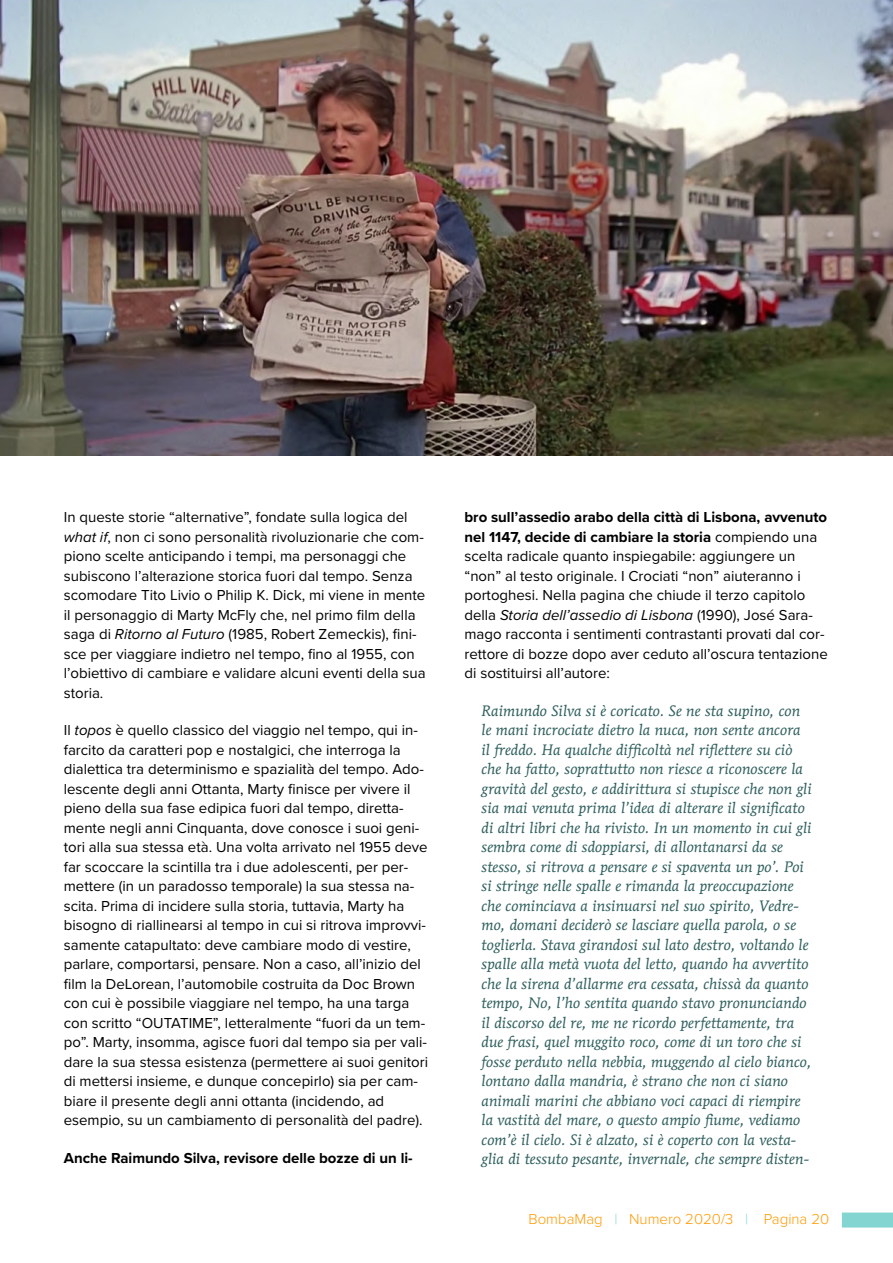
<style>
.page{position:relative;width:893px;height:1263px;background:#fff}
.page>*{position:absolute;margin:0;border:0;box-sizing:border-box;transform-origin:0 0}
.t1{font:15px/19.5px "Proxima Nova";color:#000}
.t2{font:italic 15px/19.5px "Mendoza Roman Std";color:#326260}
.t3{font:700 15px "Proxima Nova";color:#000}
.t4{font:300 15px "Proxima Nova";color:#f90}
.s1{font-style:italic}
.s2{font-weight:700}
.s3{color:#82d5d1}
</style>
<div class="page">
<div style="left:842px;top:1212px;width:51px;height:15px;background:#82d5d1"></div>
<img style="left:0;top:0;width:893px;height:456px">
<p class="t1" style="left:64px;top:508px;width:363px">In queste storie “alternative”, fondate sulla logica del <span class="s1">what if</span>, non ci sono personalità rivoluzionarie che com&shy;piono scelte anticipando i tempi, ma personaggi che subiscono l’alterazione storica fuori dal tempo. Senza scomodare Tito Livio o Philip K. Dick, mi viene in mente il personaggio di Marty McFly che, nel primo film della saga di <span class="s1">Ritorno al Futuro</span> (1985, Robert Zemeckis), fini&shy;sce per viaggiare indietro nel tempo, fino al 1955, con l’obiettivo di cambiare e validare alcuni eventi della sua storia.</p>
<p class="t1" style="left:64px;top:721px;width:366px">Il <span class="s1">topos</span> è quello classico del viaggio nel tempo, qui in&shy;farcito da caratteri pop e nostalgici, che interroga la dialettica tra determinismo e spazialità del tempo. Ado&shy;lescente degli anni Ottanta, Marty finisce per vivere il pieno della sua fase edipica fuori dal tempo, diretta&shy;mente negli anni Cinquanta, dove conosce i suoi geni&shy;tori alla sua stessa età. Una volta arrivato nel 1955 deve far scoccare la scintilla tra i due adolescenti, per per&shy;mettere (in un paradosso temporale) la sua stessa na&shy;scita. Prima di incidere sulla storia, tuttavia, Marty ha bisogno di riallinearsi al tempo in cui si ritrova improvvi&shy;samente catapultato: deve cambiare modo di vestire, parlare, comportarsi, pensare. Non a caso, all’inizio del film la DeLorean, l’automobile costruita da Doc Brown con cui è possibile viaggiare nel tempo, ha una targa con scritto “OUTATIME”, letteralmente “fuori da un tem&shy;po”. Marty, insomma, agisce fuori dal tempo sia per vali&shy;dare la sua stessa esistenza (permettere ai suoi genitori di mettersi insieme, e dunque concepirlo) sia per cam&shy;biare il presente degli anni ottanta (incidendo, ad esempio, su un cambiamento di personalità del padre).</p>
<p class="t3" style="left:64px;top:1151px;width:350px">Anche Raimundo Silva, revisore delle bozze di un li-</p>
<p class="t1" style="left:464px;top:508px;width:365px"><span class="s2">bro sull’assedio arabo della città di Lisbona, avvenuto nel 1147, decide di cambiare la storia</span> compiendo una scelta radicale quanto inspiegabile: aggiungere un “non” al testo originale. I Crociati “non” aiuteranno i portoghesi. Nella pagina che chiude il terzo capitolo della <span class="s1">Storia dell’assedio di Lisbona</span> (1990), José Sara&shy;mago racconta i sentimenti contrastanti provati dal cor&shy;rettore di bozze dopo aver ceduto all’oscura tentazione di sostituirsi all’autore:</p>
<p class="t2" style="left:481px;top:702px;width:332px">Raimundo Silva si è coricato. Se ne sta supino, con le mani incrociate dietro la nuca, non sente ancora il freddo. Ha qualche difficoltà nel riflettere su ciò che ha fatto, soprattutto non riesce a riconoscere la gravità del gesto, e addirittura si stupisce che non gli sia mai venuta prima l’idea di alterare il significato di altri libri che ha rivisto. In un momento in cui gli sembra come di sdoppiarsi, di allontanarsi da se stesso, si ritrova a pensare e si spaventa un po’. Poi si stringe nelle spalle e rimanda la preoccupazione che cominciava a insinuarsi nel suo spirito, Vedre&shy;mo, domani deciderò se lasciare quella parola, o se toglierla. Stava girandosi sul lato destro, voltando le spalle alla metà vuota del letto, quando ha avvertito che la sirena d’allarme era cessata, chissà da quanto tempo, No, l’ho sentita quando stavo pronunciando il discorso del re, me ne ricordo perfettamente, tra due frasi, quel muggito roco, come di un toro che si fosse perduto nella nebbia, muggendo al cielo bianco, lontano dalla mandria, è strano che non ci siano animali marini che abbiano voci capaci di riempire la vastità del mare, o questo ampio fiume, vediamo com’è il cielo. Si è alzato, si è coperto con la vesta&shy;glia di tessuto pesante, invernale, che sempre disten-</p>
<p class="t4" style="left:528px;top:1212px;width:302px">BombaMag <span class="s3">|</span> Numero 2020/3 <span class="s3">|</span> Pagina 20</p>
</div>
